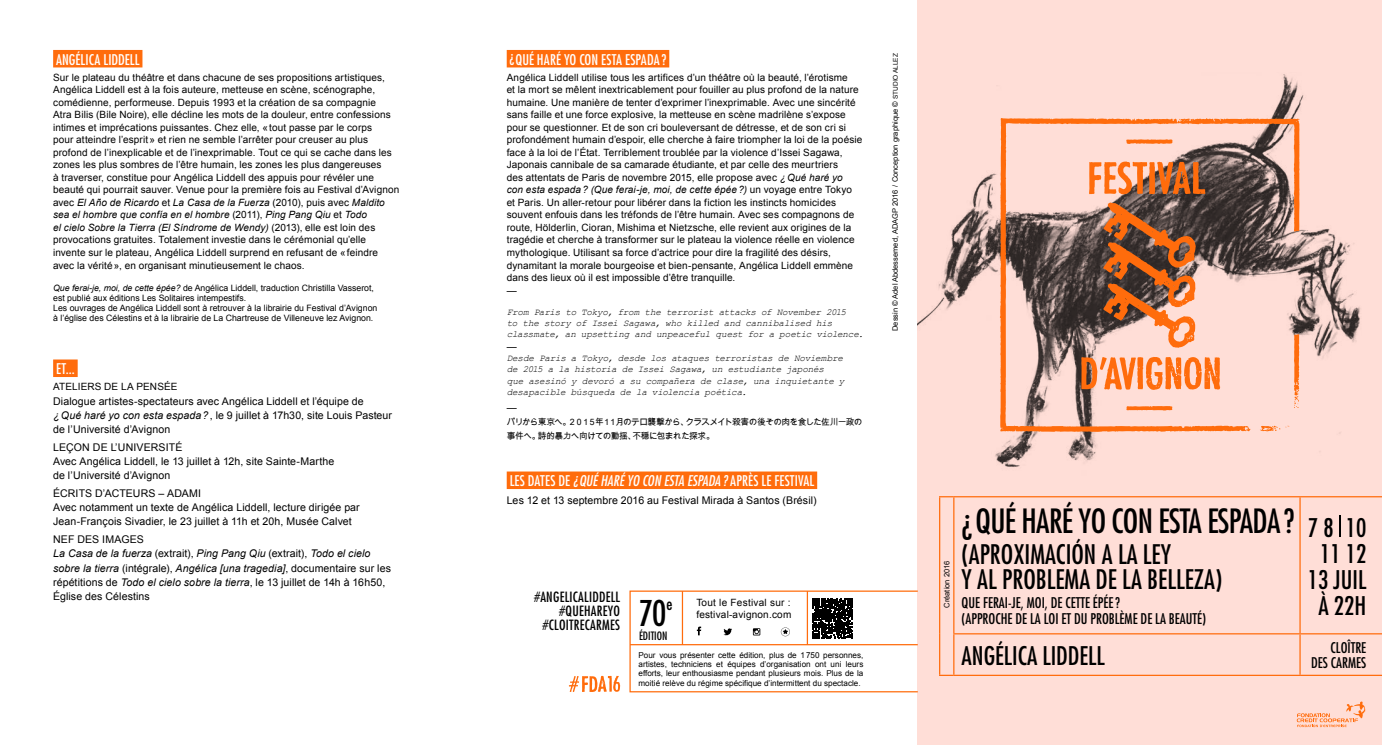
<style>
.page{position:relative;width:1382px;height:745px;background:#fff}
.page>*{position:absolute;margin:0;border:0;box-sizing:border-box;transform-origin:0 0}
.t1{font:condensed 34.5px "Futura LT";color:#000}
.t2{font:condensed 32.5px "Futura LT";letter-spacing:-.02em;color:#000}
.t3{font:condensed 26.25px/25px "Futura LT";color:#000}
.t4{font:condensed 25px/26.2px "Futura LT";color:#000;text-align:center}
.t5{font:condensed 16.5px "Futura LT";color:#000}
.t6{font:condensed 14.38px "Futura LT";letter-spacing:.01em;color:#fff}
.t7{font:condensed 14.38px/16.2px "Futura LT";color:#000}
.t8{font:italic condensed 14.38px "Futura LT";color:#fff}
.t9{font:condensed 13.75px/13.8px "Futura LT";letter-spacing:.02em;color:#000;text-align:right}
.t10{font:condensed 11.25px "Futura LT";color:#000}
.t11{font:10.62px/14.2px "Arial";letter-spacing:.01em;color:#000}
.t12{font:10px/12.5px "Arial";letter-spacing:.01em;color:#000}
.t13{font:italic 9.38px/11.2px "Courier New";letter-spacing:-.03em;color:#000}
.t14{font:8.75px/10px "Arial";color:#000}
.t15{font:8.75px/13.8px "Arial Unicode MS";letter-spacing:-.075em;color:#000}
.t16{font:8.12px/9.4px "Arial";color:#000;text-align:justify}
.t17{font:7.5px "Arial";color:#000}
.s1{font-style:italic}
.s2{font-size:6.5px}
</style>
<div class="page">
<div style="left:918px;top:0;width:464px;height:744px;background:#ffded7"></div>
<img style="left:918px;top:74px;width:443px;height:393px">
<svg style="left:1000px;top:118px;width:300px;height:313px"></svg>
<svg style="left:1246px;top:427px;width:5px;height:4px"></svg>
<svg style="left:1260px;top:425px;width:20px;height:6px"></svg>
<svg style="left:1126px;top:139px;width:46px;height:5px"></svg>
<svg style="left:1089px;top:161px;width:116px;height:34px"></svg>
<svg style="left:1126px;top:405px;width:46px;height:5px"></svg>
<svg style="left:1081px;top:356px;width:139px;height:34px"></svg>
<svg style="left:1103px;top:202px;width:93px;height:145px"></svg>
<svg style="left:1297px;top:701px;width:68px;height:25px"></svg>
<svg style="left:939px;top:496px;width:15px;height:1px"></svg>
<hr style="left:939px;top:497px;width:1px;height:136px;background:#ff6c0c">
<hr style="left:954px;top:496px;width:346px;height:1px;background:#ff6c0c">
<hr style="left:953px;top:497px;width:1px;height:135px;background:#ff6c0c">
<hr style="left:939px;top:633px;width:1px;height:41px;background:#ff6c0c">
<hr style="left:1300px;top:496px;width:82px;height:1px;background:#ff6c0c">
<hr style="left:1299px;top:497px;width:2px;height:135px;background:#ff6c0c">
<hr style="left:1300px;top:632px;width:82px;height:2px;background:#ff6c0c">
<hr style="left:1300px;top:674px;width:82px;height:1px;background:#ff6c0c">
<hr style="left:953px;top:632px;width:347px;height:2px;background:#ff6c0c">
<hr style="left:953px;top:634px;width:1px;height:40px;background:#ff6c0c">
<hr style="left:1299px;top:634px;width:2px;height:40px;background:#ff6c0c">
<svg style="left:939px;top:674px;width:15px;height:1px"></svg>
<hr style="left:954px;top:674px;width:346px;height:1px;background:#ff6c0c">
<hr style="left:1339px;top:515px;width:2px;height:21px;background:#000">
<div style="left:53px;top:50px;width:89px;height:17px;background:#ff6c0c"></div>
<div style="left:53px;top:359px;width:25px;height:18px;background:#ff6c0c"></div>
<div style="left:629px;top:590px;width:289px;height:102px;border:1px solid #ff6c0c"></div>
<hr style="left:807px;top:590px;width:1px;height:54px;background:#ff6c0c">
<hr style="left:682px;top:590px;width:1px;height:54px;background:#ff6c0c">
<hr style="left:630px;top:643px;width:288px;height:2px;background:#ff6c0c">
<svg style="left:812px;top:598px;width:40px;height:40px"></svg>
<div style="left:507px;top:50px;width:162px;height:17px;background:#ff6c0c"></div>
<div style="left:507px;top:471px;width:310px;height:17px;background:#ff6c0c"></div>
<svg style="left:697px;top:626px;width:4px;height:9px"></svg>
<svg style="left:781px;top:627px;width:9px;height:9px"></svg>
<svg style="left:723px;top:628px;width:9px;height:8px"></svg>
<svg style="left:753px;top:628px;width:7px;height:7px"></svg>
<svg style="left:568px;top:675px;width:52px;height:16px"></svg>
<h3 class="t6" style="left:56px;top:51px;width:85px">ANGÉLICA LIDDELL</h3>
<p class="t12" style="left:53px;top:71px;width:348px">Sur le plateau du théâtre et dans chacune de ses propositions artistiques, Angélica Liddell est à la fois auteure, metteuse en scène, scénographe, comédienne, performeuse. Depuis 1993 et la création de sa compagnie<br>Atra Bilis (Bile Noire), elle décline les mots de la douleur, entre confessions intimes et imprécations puissantes. Chez elle, «tout passe par le corps<br>pour atteindre l’esprit» et rien ne semble l’arrêter pour creuser au plus profond de l’inexplicable et de l’inexprimable. Tout ce qui se cache dans les zones les plus sombres de l’être humain, les zones les plus dangereuses<br>à traverser, constitue pour Angélica Liddell des appuis pour révéler une beauté qui pourrait sauver. Venue pour la première fois au Festival d’Avignon avec <span class="s1">El Año de Ricardo</span> et <span class="s1">La Casa de la Fuerza</span> (2010), puis avec <span class="s1">Maldito sea el hombre que confía en el hombre</span> (2011), <span class="s1">Ping Pang Qiu</span> et <span class="s1">Todo<br>el cielo Sobre la Tierra (El Síndrome de Wendy)</span> (2013), elle est loin des provocations gratuites. Totalement investie dans le cérémonial qu’elle invente sur le plateau, Angélica Liddell surprend en refusant de «feindre avec la vérité», en organisant minutieusement le chaos.</p>
<p class="t14" style="left:53px;top:283px;width:326px"><span class="s1">Que ferai-je, moi, de cette épée?</span> de Angélica Liddell, traduction Christilla Vasserot, est publié aux éditions Les Solitaires intempestifs.<br>Les ouvrages de Angélica Liddell sont à retrouver à la librairie du Festival d’Avignon à l’église des Célestins et à la librairie de La Chartreuse de Villeneuve lez Avignon.</p>
<h3 class="t6" style="left:56px;top:360px;width:20px">ET...</h3>
<p class="t12" style="left:53px;top:380px;width:126px">ATELIERS DE LA PENSÉE</p>
<p class="t11" style="left:53px;top:393px;width:340px">Dialogue artistes-spectateurs avec Angélica Liddell et l’équipe de <span class="s1">¿Qué haré yo con esta espada?</span>, le 9 juillet à 17h30, site Louis Pasteur de l’Université d’Avignon</p>
<p class="t11" style="left:53px;top:439px;width:283px">LEÇON DE L’UNIVERSITÉ<br>Avec Angélica Liddell, le 13 juillet à 12h, site Sainte-Marthe de l’Université d’Avignon</p>
<p class="t11" style="left:53px;top:486px;width:308px">ÉCRITS D’ACTEURS – ADAMI<br>Avec notamment un texte de Angélica Liddell, lecture dirigée par<br>Jean-François Sivadier, le 23 juillet à 11h et 20h, Musée Calvet</p>
<p class="t11" style="left:53px;top:532px;width:339px">NEF DES IMAGES<br><span class="s1">La Casa de la fuerza</span> (extrait), <span class="s1">Ping Pang Qiu</span> (extrait), <span class="s1">Todo el cielo sobre la tierra</span> (intégrale), <span class="s1">Angélica [una tragedia]</span>, documentaire sur les répétitions de <span class="s1">Todo el cielo sobre la tierra</span>, le 13 juillet de 14h à 16h50, Église des Célestins</p>
<h3 class="t6" style="left:516px;top:51px;width:152px">QUÉ HARÉ YO CON ESTA ESPADA ?</h3>
<p class="t12" style="left:507px;top:71px;width:357px">Angélica Liddell utilise tous les artifices d’un théâtre où la beauté, l’érotisme<br>et la mort se mêlent inextricablement pour fouiller au plus profond de la nature humaine. Une manière de tenter d’exprimer l’inexprimable. Avec une sincérité sans faille et une force explosive, la metteuse en scène madrilène s’expose pour se questionner. Et de son cri bouleversant de détresse, et de son cri si profondément humain d’espoir, elle cherche à faire triompher la loi de la poésie face à la loi de l’État. Terriblement troublée par la violence d’Issei Sagawa, Japonais cannibale de sa camarade étudiante, et par celle des meurtriers<br>des attentats de Paris de novembre 2015, elle propose avec <span class="s1">¿Qué haré yo<br>con esta espada? (Que ferai-je, moi, de cette épée?)</span> un voyage entre Tokyo et Paris. Un aller-retour pour libérer dans la fiction les instincts homicides souvent enfouis dans les tréfonds de l’être humain. Avec ses compagnons de route, Hölderlin, Cioran, Mishima et Nietzsche, elle revient aux origines de la tragédie et cherche à transformer sur le plateau la violence réelle en violence mythologique. Utilisant sa force d’actrice pour dire la fragilité des désirs, dynamitant la morale bourgeoise et bien-pensante, Angélica Liddell emmène dans des lieux où il est impossible d’être tranquille.</p>
<p class="t13" style="left:507px;top:305px;width:359px">From Paris to Tokyo, from the terrorist attacks of November 2015<br>to the story of Issei Sagawa, who killed and cannibalised his classmate, an upsetting and unpeaceful quest for a poetic violence.</p>
<p class="t12" style="left:507px;top:340px;width:11px">—</p>
<p class="t13" style="left:507px;top:352px;width:339px">Desde Paris a Tokyo, desde los ataques terroristas de Noviembre de 2015 a la historia de Issei Sagawa, un estudiante japonés<br>que asesinó y devoró a su compañera de clase, una inquietante y desapacible búsqueda de la violencia poética.</p>
<p class="t12" style="left:507px;top:401px;width:11px">—</p>
<p class="t15" style="left:507px;top:414px;width:357px">パリから東京へ。２０１５年１１月のテロ襲撃から、クラスメイト殺害の後その肉を食した佐川一政の事件へ。詩的暴力へ向けての動揺、不穏に包まれた探求。</p>
<h3 class="t6" style="left:510px;top:472px;width:306px">LES DATES DE <span class="s1">QUÉ HARÉ YO CON ESTA ESPADA ?</span> APRÈS LE FESTIVAL</h3>
<p class="t11" style="left:507px;top:493px;width:311px">Les 12 et 13 septembre 2016 au Festival Mirada à Santos (Brésil)</p>
<h3 class="t6" style="left:509px;top:48px;width:6px">¿</h3>
<h3 class="t8" style="left:573px;top:469px;width:6px">¿</h3>
<p class="t17" style="left:890px;top:331px;width:279px;rotate:-90deg">Dessin © Adel Abdessemed, ADAGP 2016 / Conception graphique © <span class="s2">STUDIO ALLEZ</span></p>
<h3 class="t9" style="left:534px;top:589px;width:87px">#ANGELICALIDDELL #QUEHAREYO #CLOITRECARMES</h3>
<p class="t12" style="left:696px;top:596px;width:96px;line-height:11.6px">Tout le Festival sur : festival-avignon.com</p>
<h1 class="t1" style="left:639px;top:592px;width:29px">70</h1>
<p class="t10" style="left:639px;top:628px;width:30px">ÉDITION</p>
<p class="t16" style="left:638px;top:649px;width:226px">Pour vous présenter cette édition, plus de 1750 personnes, artistes, techniciens et équipes d’organisation ont uni leurs efforts, leur enthousiasme pendant plusieurs mois. Plus de la moitié relève du régime spécifique d’intermittent du spectacle.</p>
<h3 class="t5" style="left:667px;top:593px;width:7px">e</h3>
<p class="t17" style="left:942px;top:607px;width:49px;rotate:-90deg">Création 2016</p>
<h2 class="t2" style="left:962px;top:500px;width:334px">¿QUÉ HARÉ YO CON ESTA ESPADA?</h2>
<h3 class="t3" style="left:962px;top:541px;width:262px">(APROXIMACIÓN A LA LEY<br>Y AL PROBLEMA DE LA BELLEZA)</h3>
<h3 class="t7" style="left:961px;top:593px;width:246px">QUE FERAI-JE, MOI, DE CETTE ÉPÉE?<br>(APPROCHE DE LA LOI ET DU PROBLÈME DE LA BEAUTÉ)</h3>
<h3 class="t4" style="left:1308px;top:513px;width:60px">7 8 10<br>11 12<br>13 JUIL<br>À 22H</h3>
<h3 class="t4" style="left:962px;top:641px;width:145px">ANGÉLICA LIDDELL</h3>
<h3 class="t7" style="left:1311px;top:639px;width:57px;line-height:15px;text-align:right">CLOÎTRE<br>DES CARMES</h3>
</div>
